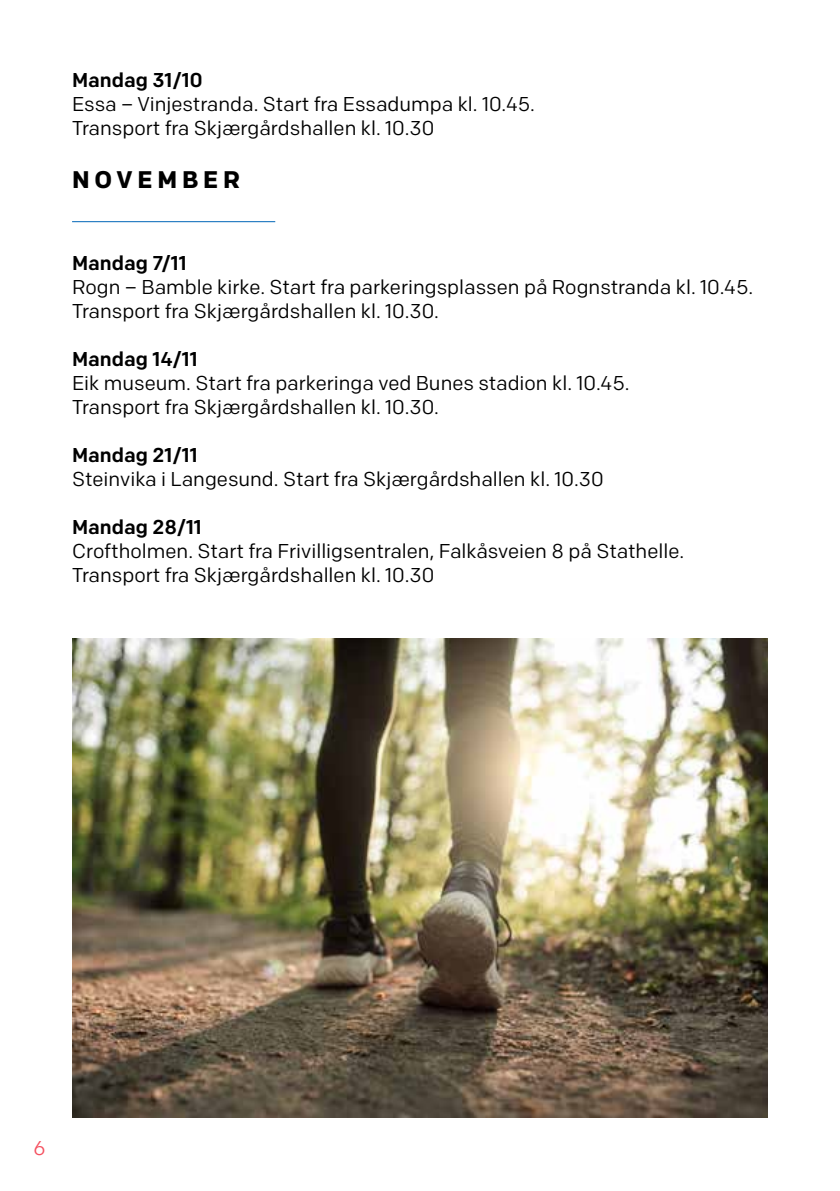
<style>
.page{position:relative;width:840px;height:1191px;background:#fff}
.page>*{position:absolute;margin:0;border:0;box-sizing:border-box;transform-origin:0 0}
.t1{font:700 24px "Colfax";letter-spacing:.2em;color:#000}
.t2{font:20px/24px "Colfax";color:#000}
.t3{font:500 20px "Colfax";color:#000}
.t4{font:20px "Colfax";color:#f5505f}
</style>
<div class="page">
<hr style="left:72px;top:221px;width:203px;height:1px;background:#0066b8">
<img style="left:72px;top:638px;width:695px;height:480px">
<p class="t3" style="left:72px;top:68px;width:132px">Mandag 31/10</p>
<p class="t2" style="left:72px;top:92px;width:464px">Essa – Vinjestranda. Start fra Essadumpa kl. 10.45.<br>Transport fra Skjærgårdshallen kl. 10.30</p>
<p class="t1" style="left:72px;top:165px;width:169px">NOVEMBER</p>
<p class="t3" style="left:72px;top:250px;width:116px">Mandag 7/11</p>
<p class="t2" style="left:72px;top:274px;width:682px">Rogn – Bamble kirke. Start fra parkeringsplassen på Rognstranda kl. 10.45.<br>Transport fra Skjærgårdshallen kl. 10.30.</p>
<p class="t3" style="left:72px;top:346px;width:127px">Mandag 14/11</p>
<p class="t2" style="left:72px;top:370px;width:558px">Eik museum. Start fra parkeringa ved Bunes stadion kl. 10.45.<br>Transport fra Skjærgårdshallen kl. 10.30.</p>
<p class="t3" style="left:72px;top:442px;width:127px">Mandag 21/11</p>
<p class="t2" style="left:72px;top:466px;width:532px">Steinvika i Langesund. Start fra Skjærgårdshallen kl. 10.30</p>
<p class="t3" style="left:72px;top:514px;width:131px">Mandag 28/11</p>
<p class="t2" style="left:72px;top:538px;width:613px">Croftholmen. Start fra Frivilligsentralen, Falkåsveien 8 på Stathelle.<br>Transport fra Skjærgårdshallen kl. 10.30</p>
<p class="t4" style="left:33px;top:1135px;width:13px">6</p>
</div>
